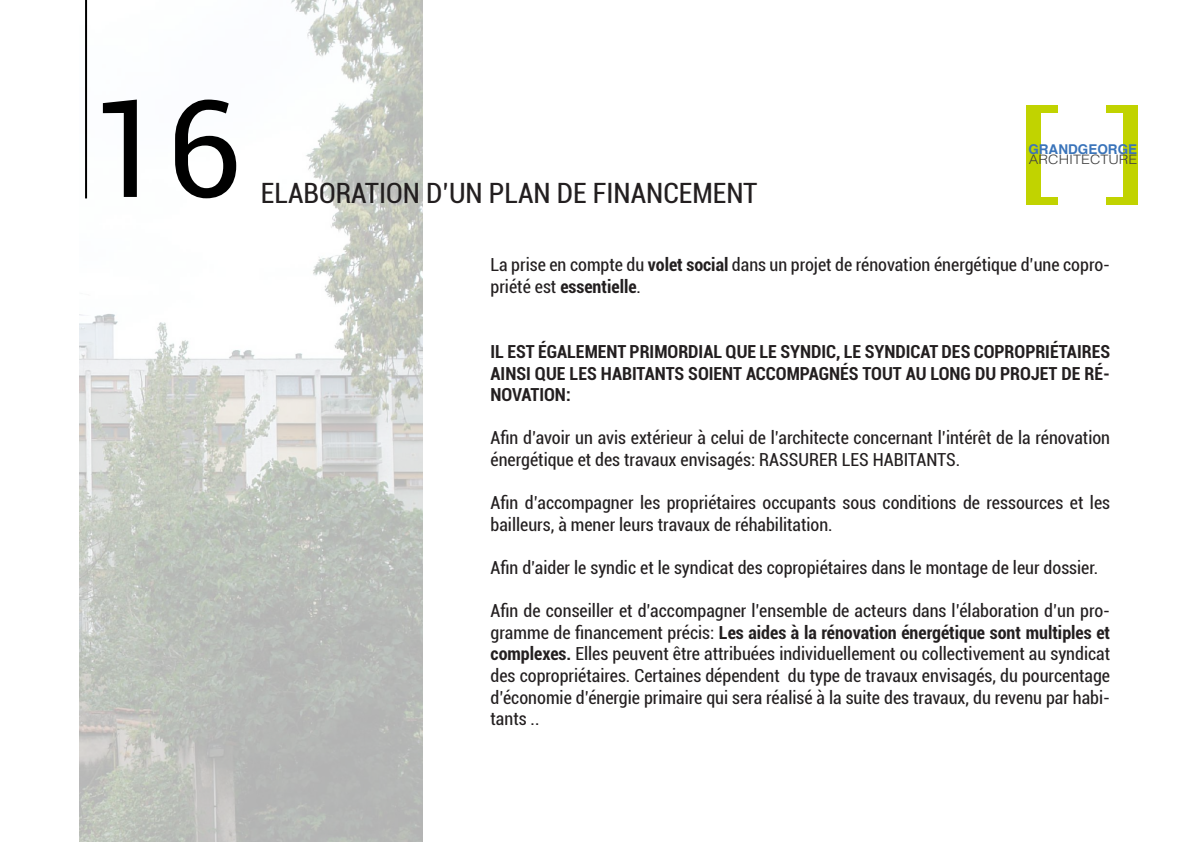
<style>
.page{position:relative;width:1191px;height:842px;background:#fff}
.page>*{position:absolute;margin:0;border:0;box-sizing:border-box;transform-origin:0 0}
.t1{font:135px "Roboto";color:#000}
.t2{font:condensed 28px "Roboto";color:#231f20}
.t3{font:condensed 18px/21.6px "Roboto";color:#231f20}
.t4{font:700 condensed 18px/21.6px "Roboto";color:#231f20;text-align:justify}
.t5{font:700 13.5px "Helvetica";color:#3a74ba}
.t6{font:300 13px "Helvetica";color:#414141;scale:1.11 1}
.s1{font-weight:700}
</style>
<div class="page">
<img style="left:79px;top:0;width:343px;height:842px">
<hr style="left:85px;top:0;width:2px;height:198px;background:#000">
<div style="left:1106px;top:105px;width:32px;height:7px;background:#c1d300"></div>
<div style="left:1123px;top:112px;width:15px;height:85px;background:#c1d300"></div>
<div style="left:1106px;top:197px;width:32px;height:8px;background:#c1d300"></div>
<div style="left:1026px;top:105px;width:32px;height:7px;background:#c1d300"></div>
<div style="left:1026px;top:112px;width:15px;height:85px;background:#c1d300"></div>
<div style="left:1026px;top:197px;width:32px;height:8px;background:#c1d300"></div>
<h1 class="t1" style="left:90px;top:54px;width:154px">16</h1>
<h2 class="t2" style="left:261px;top:174px;width:498px">ELABORATION D’UN PLAN DE FINANCEMENT</h2>
<p class="t5" style="left:1028px;top:138px;width:110px">GRANDGEORGE</p>
<p class="t6" style="left:1029px;top:148px;width:99px">ARCHITECTURE</p>
<p class="t3" style="left:490px;top:254px;width:621px">La prise en compte du <span class="s1">volet social</span> dans un projet de rénovation énergétique d’une copro&shy;priété est <span class="s1">essentielle</span>.</p>
<p class="t4" style="left:490px;top:340px;width:621px">IL EST ÉGALEMENT PRIMORDIAL QUE LE SYNDIC, LE SYNDICAT DES COPROPRIÉTAIRES AINSI QUE LES HABITANTS SOIENT ACCOMPAGNÉS TOUT AU LONG DU PROJET DE RÉ-NOVATION:</p>
<p class="t3" style="left:490px;top:426px;width:621px">Afin d’avoir un avis extérieur à celui de l’architecte concernant l’intérêt de la rénovation énergétique et des travaux envisagés: RASSURER LES HABITANTS.</p>
<p class="t3" style="left:490px;top:491px;width:621px">Afin d’accompagner les propriétaires occupants sous conditions de ressources et les bailleurs, à mener leurs travaux de réhabilitation.</p>
<p class="t3" style="left:490px;top:556px;width:609px">Afin d’aider le syndic et le syndicat des copropiétaires dans le montage de leur dossier.</p>
<p class="t3" style="left:490px;top:599px;width:621px;text-align:justify">Afin de conseiller et d’accompagner l’ensemble de acteurs dans l’élaboration d’un pro&shy;gramme de financement précis: <span class="s1">Les aides à la rénovation énergétique sont multiples et complexes.</span> Elles peuvent être attribuées individuellement ou collectivement au syndicat des copropriétaires. Certaines dépendent du type de travaux envisagés, du pourcentage d’économie d’énergie primaire qui sera réalisé à la suite des travaux, du revenu par habi&shy;tants ..</p>
</div>
